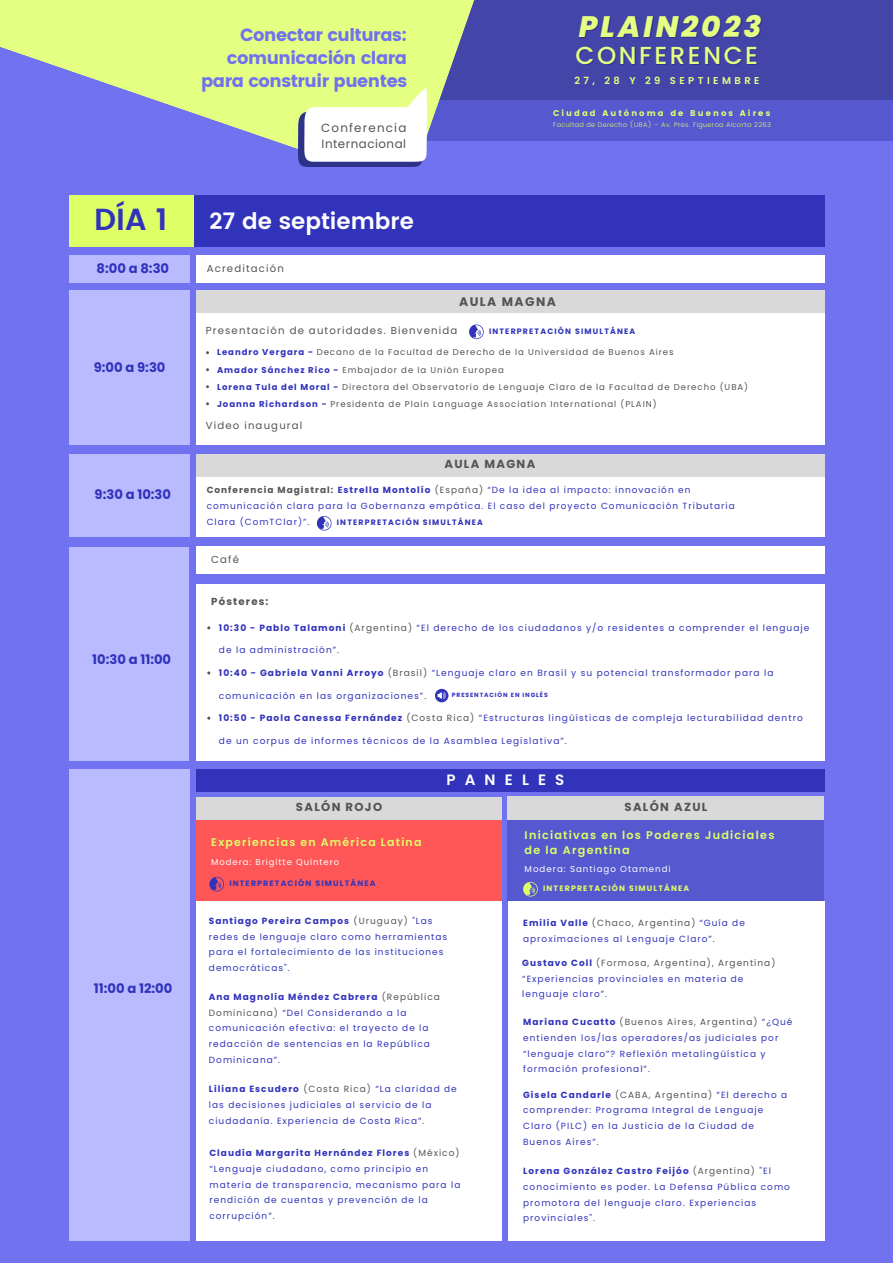
<style>
.page{position:relative;width:893px;height:1264px;background:#fff}
.page>*{position:absolute;margin:0;border:0;box-sizing:border-box;transform-origin:0 0}
.t1{font:600 30.45px "Poppins";color:#3133bb}
.t2{font:italic 800 29.55px "Poppins";letter-spacing:.105em;color:#e4ff81}
.t3{font:500 24.6px "Poppins";letter-spacing:.105em;color:#e4ff81}
.t4{font:600 22.8px "Poppins";color:#fff}
.t5{font:17.55px/23.4px "Poppins";letter-spacing:-.025em;color:#7072ef;text-align:right}
.t6{font:600 15px "Poppins";letter-spacing:.61em;color:#fff}
.t7{font:700 13.2px "Poppins";color:#3133bb}
.t8{font:700 12.45px "Poppins";letter-spacing:.115em;color:#545454}
.t9{font:11.85px "Poppins";letter-spacing:.04em;color:#545454}
.t10{font:11.85px "Poppins";letter-spacing:.1em;color:#545454}
.t11{font:700 11.7px "Poppins";letter-spacing:.115em;color:#545454}
.t12{font:600 11.1px/15.1px "Poppins";letter-spacing:.115em;color:#dfff67}
.t13{font:600 10.95px "Poppins";letter-spacing:.115em;color:#dfff67}
.t14{font:10.2px "Poppins";letter-spacing:.115em;color:#545454}
.t15{font:700 10.2px "Poppins";letter-spacing:.115em;color:#545454}
.t16{font:600 9.9px "Poppins";letter-spacing:.35em;color:#e4ff81}
.t17{font:9px/15.6px "Poppins";letter-spacing:.115em;color:#3133bb}
.t18{font:8.85px/15.6px "Poppins";letter-spacing:.115em;color:#3133bb}
.t19{font:8.7px "Poppins";letter-spacing:.115em;color:#fff}
.t20{font:8.55px "Poppins";letter-spacing:.115em;color:#545454}
.t21{font:8.4px "Poppins";letter-spacing:.25em;color:#dfff67}
.t22{font:8.4px "Poppins";letter-spacing:.115em;color:#fff}
.t23{font:700 7.8px "Poppins";letter-spacing:.145em;color:#3133bb}
.t24{font:700 7.8px "Poppins";letter-spacing:.145em;color:#dfff67}
.t25{font:300 6.6px "Poppins";letter-spacing:.055em;color:#dfff67}
.t26{font:700 6px "Poppins";letter-spacing:.145em;color:#3133bb}
.s1{font-weight:700;color:#3133bb}
.s2{font-weight:700;color:#545454}
.s3{font-weight:700}
.s4{color:#545454}
</style>
<div class="page">
<div style="left:0;top:0;width:892px;height:1262px;background:#7072ef"></div>
<div style="left:69px;top:195px;width:125px;height:52px;background:#dfff67"></div>
<div style="left:194px;top:195px;width:630px;height:52px;background:#3133bb"></div>
<div style="left:69px;top:255px;width:121px;height:28px;background:#babbff"></div>
<div style="left:196px;top:255px;width:628px;height:28px;background:#fff"></div>
<div style="left:69px;top:291px;width:121px;height:154px;background:#babbff"></div>
<div style="left:196px;top:300px;width:628px;height:145px;background:#fff"></div>
<div style="left:69px;top:454px;width:121px;height:83px;background:#babbff"></div>
<div style="left:196px;top:476px;width:628px;height:61px;background:#fff"></div>
<div style="left:69px;top:547px;width:120px;height:213px;background:#babbff"></div>
<div style="left:196px;top:547px;width:628px;height:27px;background:#fff"></div>
<div style="left:367px;top:0;width:525px;height:141px;background:#5658cf"></div>
<div style="left:401px;top:0;width:491px;height:100px;background:#4345a8"></div>
<svg style="left:0;top:0;width:474px;height:167px;fill:#e4ff81"></svg>
<svg style="left:0;top:6px;width:313px;height:145px;fill:#e4ff81"></svg>
<div style="left:360px;top:146px;width:76px;height:38px;background:#7072ef"></div>
<img style="left:298px;top:88px;width:128px;height:78px">
<div style="left:196px;top:584px;width:628px;height:176px;background:#fff"></div>
<div style="left:435px;top:689px;width:13px;height:13px;background:#3133bb;border-radius:50%"></div>
<svg style="left:437px;top:692px;width:9px;height:7px"></svg>
<div style="left:69px;top:769px;width:121px;height:471px;background:#babbff"></div>
<div style="left:196px;top:769px;width:628px;height:23px;background:#3133bb"></div>
<div style="left:196px;top:819px;width:306px;height:82px;background:#ff5757"></div>
<div style="left:507px;top:819px;width:317px;height:82px;background:#5658cf"></div>
<div style="left:196px;top:901px;width:306px;height:339px;background:#fff"></div>
<div style="left:508px;top:901px;width:316px;height:339px;background:#fff"></div>
<div style="left:196px;top:291px;width:628px;height:22px;background:#d9d9d9"></div>
<div style="left:196px;top:454px;width:628px;height:22px;background:#d9d9d9"></div>
<div style="left:507px;top:796px;width:317px;height:23px;background:#d9d9d9"></div>
<div style="left:196px;top:797px;width:306px;height:22px;background:#d9d9d9"></div>
<svg style="left:469px;top:324px;width:14px;height:15px"></svg>
<svg style="left:317px;top:516px;width:14px;height:14px"></svg>
<svg style="left:209px;top:876px;width:15px;height:15px"></svg>
<svg style="left:523px;top:881px;width:14px;height:15px"></svg>
<p class="t5" style="left:240px;top:23px;width:168px">Conectar culturas:</p>
<p class="t5" style="left:201px;top:46px;width:208px">comunicación clara para construir puentes</p>
<p class="t10" style="left:321px;top:119px;width:87px">Conferencia</p>
<p class="t9" style="left:321px;top:135px;width:86px">Internacional</p>
<p class="t1" style="left:94px;top:202px;width:75px">DÍA 1</p>
<p class="t4" style="left:209px;top:207px;width:206px">27 de septiembre</p>
<p class="t7" style="left:96px;top:259px;width:74px">8:00 a 8:30</p>
<p class="t14" style="left:207px;top:261px;width:79px">Acreditación</p>
<p class="t2" style="left:578px;top:6px;width:184px">PLAIN2023</p>
<p class="t3" style="left:575px;top:38px;width:184px">CONFERENCE</p>
<p class="t16" style="left:574px;top:74px;width:187px">27, 28 Y 29 SEPTIEMBRE</p>
<p class="t21" style="left:553px;top:108px;width:219px">Ciudad Autónoma de Buenos Aires</p>
<p class="t25" style="left:553px;top:121px;width:219px">Facultad de Derecho (UBA) - Av. Pres. Figueroa Alcorta 2263</p>
<p class="t8" style="left:459px;top:292px;width:98px">AULA MAGNA</p>
<p class="t7" style="left:94px;top:358px;width:73px">9:00 a 9:30</p>
<p class="t14" style="left:206px;top:323px;width:253px">Presentación de autoridades. Bienvenida</p>
<p class="t23" style="left:489px;top:325px;width:148px">INTERPRETACIÓN SIMULTÁNEA</p>
<p class="t20" style="left:217px;top:346px;width:458px"><span class="s1">Leandro Vergara -</span> Decano de la Facultad de Derecho de la Universidad de Buenos Aires</p>
<p class="t20" style="left:217px;top:363px;width:288px"><span class="s1">Amador Sánchez Rico -</span> Embajador de la Unión Europea</p>
<p class="t20" style="left:217px;top:380px;width:532px"><span class="s1">Lorena Tula del Moral -</span> Directora del Observatorio de Lenguaje Claro de la Facultad de Derecho (UBA)</p>
<p class="t20" style="left:217px;top:397px;width:441px"><span class="s1">Joanna Richardson -</span> Presidenta de Plain Language Association International (PLAIN)</p>
<p class="t14" style="left:206px;top:419px;width:98px">Video inaugural</p>
<p class="t11" style="left:444px;top:456px;width:92px">AULA MAGNA</p>
<p class="t7" style="left:95px;top:485px;width:78px">9:30 a 10:30</p>
<p class="t18" style="left:207px;top:482px;width:529px"><span class="s2">Conferencia Magistral:</span> <span class="s3">Estrella Montolío</span> <span class="s4">(España)</span> “De la idea al impacto: innovación en comunicación clara para la Gobernanza empática. El caso del proyecto Comunicación Tributaria<br>Clara (ComTClar)”.</p>
<p class="t23" style="left:337px;top:517px;width:148px">INTERPRETACIÓN SIMULTÁNEA</p>
<p class="t7" style="left:92px;top:650px;width:80px">10:30 a 11:00</p>
<p class="t7" style="left:94px;top:979px;width:80px">11:00 a 12:00</p>
<p class="t14" style="left:211px;top:552px;width:29px">Café</p>
<p class="t15" style="left:211px;top:594px;width:59px">Pósteres:</p>
<p class="t17" style="left:219px;top:620px;width:592px"><span class="s3">10:30 - Pablo Talamoni</span> <span class="s4">(Argentina)</span> “El derecho de los ciudadanos y/o residentes a comprender el lenguaje</p>
<p class="t17" style="left:219px;top:642px;width:122px">de la administración”.</p>
<p class="t17" style="left:219px;top:665px;width:556px"><span class="s3">10:40 - Gabriela Vanni Arroyo</span> <span class="s4">(Brasil)</span> “Lenguaje claro en Brasil y su potencial transformador para la</p>
<p class="t17" style="left:219px;top:687px;width:209px">comunicación en las organizaciones”.</p>
<p class="t17" style="left:219px;top:710px;width:585px"><span class="s3">10:50 - Paola Canessa Fernández</span> <span class="s4">(Costa Rica)</span> “Estructuras lingüísticas de compleja lecturabilidad dentro</p>
<p class="t17" style="left:219px;top:732px;width:349px">de un corpus de informes técnicos de la Asamblea Legislativa”.</p>
<p class="t26" style="left:452px;top:691px;width:97px">PRESENTACIÓN EN INGLÉS</p>
<p class="t6" style="left:446px;top:769px;width:119px">PANELES</p>
<p class="t11" style="left:296px;top:799px;width:88px">SALÓN ROJO</p>
<p class="t11" style="left:624px;top:798px;width:84px">SALÓN AZUL</p>
<p class="t13" style="left:211px;top:834px;width:212px">Experiencias en América Latina</p>
<p class="t22" style="left:211px;top:856px;width:129px">Modera: Brigitte Quintero</p>
<p class="t23" style="left:229px;top:877px;width:148px">INTERPRETACIÓN SIMULTÁNEA</p>
<p class="t17" style="left:209px;top:913px;width:240px"><span class="s3">Santiago Pereira Campos</span> <span class="s4">(Uruguay)</span> "Las redes de lenguaje claro como herramientas para el fortalecimiento de las instituciones democráticas".</p>
<p class="t17" style="left:209px;top:989px;width:232px"><span class="s3">Ana Magnolia Méndez Cabrera</span> <span class="s4">(República Dominicana)</span> “Del Considerando a la comunicación efectiva: el trayecto de la redacción de sentencias en la República Dominicana”.</p>
<p class="t17" style="left:209px;top:1081px;width:249px"><span class="s3">Liliana Escudero</span> <span class="s4">(Costa Rica)</span> “La claridad de las decisiones judiciales al servicio de la ciudadanía. Experiencia de Costa Rica”.</p>
<p class="t17" style="left:209px;top:1145px;width:252px"><span class="s3">Claudia Margarita Hernández Flores</span> <span class="s4">(México) </span>“Lenguaje ciudadano, como principio en materia de transparencia, mecanismo para la rendición de cuentas y prevención de la corrupción”.</p>
<p class="t12" style="left:524px;top:827px;width:251px">Iniciativas en los Poderes Judiciales de la Argentina</p>
<p class="t19" style="left:524px;top:863px;width:148px">Modera: Santiago Otamendi</p>
<p class="t24" style="left:543px;top:882px;width:148px">INTERPRETACIÓN SIMULTÁNEA</p>
<p class="t17" style="left:523px;top:915px;width:223px"><span class="s3">Emilia Valle</span> <span class="s4">(Chaco, Argentina)</span> “Guía de aproximaciones al Lenguaje Claro”.</p>
<p class="t17" style="left:522px;top:955px;width:254px"><span class="s3">Gustavo Coll</span> <span class="s4">(Formosa, Argentina), Argentina) </span>“Experiencias provinciales en materia de lenguaje claro”.</p>
<p class="t17" style="left:523px;top:1014px;width:271px"><span class="s3">Mariana Cucatto</span> <span class="s4">(Buenos Aires, Argentina)</span> “¿Qué entienden los/las operadores/as judiciales por “lenguaje claro”? Reflexión metalingüística y formación profesional”.</p>
<p class="t17" style="left:523px;top:1086px;width:265px"><span class="s3">Gisela Candarle</span> <span class="s4">(CABA, Argentina)</span> “El derecho a comprender: Programa Integral de Lenguaje Claro (PILC) en la Justicia de la Ciudad de Buenos Aires”.</p>
<p class="t17" style="left:523px;top:1163px;width:268px"><span class="s3">Lorena González Castro Feijóo</span> <span class="s4">(Argentina)</span> "El conocimiento es poder. La Defensa Pública como promotora del lenguaje claro. Experiencias provinciales".</p>
</div>
